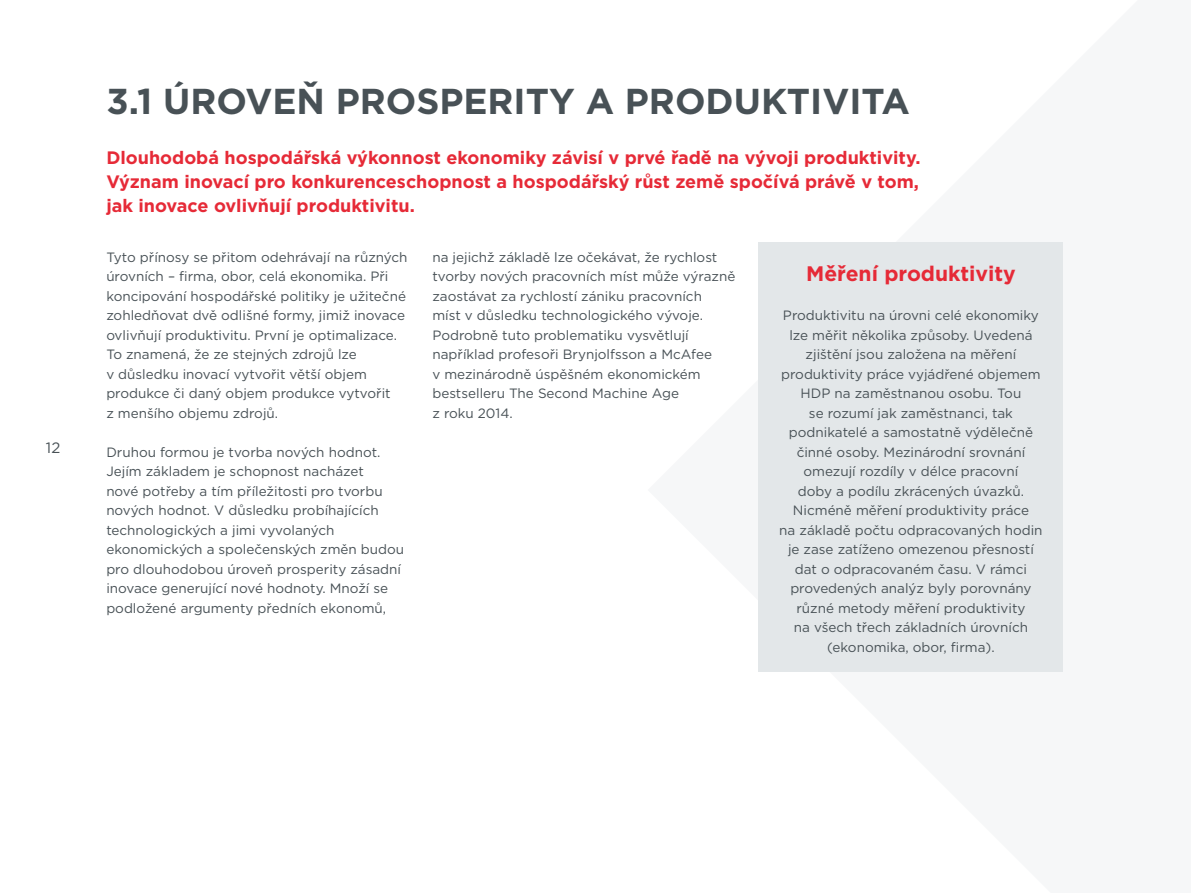
<style>
.page{position:relative;width:1191px;height:893px;background:#fff}
.page>*{position:absolute;margin:0;border:0;box-sizing:border-box;transform-origin:0 0}
.t1{font:700 36px "Gotham";color:#485156}
.t2{font:700 21px "Gotham";color:#e62a37}
.Perex{font:700 18px/24px "Gotham";color:#e62a37;text-align:justify}
.t3{font:15px "Gotham";color:#485156}
.t4{font:13.5px/19.5px "Gotham";color:#485156}
</style>
<div class="page">
<div style="left:758px;top:242px;width:305px;height:429px;background:#e3e7e9"></div>
<p class="t3" style="left:46px;top:438px;width:16px">12</p>
<h2 class="t1" style="left:106px;top:77px;width:805px">3.1 ÚROVEŇ PROSPERITY A PRODUKTIVITA</h2>
<p class="Perex" style="left:106px;top:146px;width:815px">Dlouhodobá hospodářská výkonnost ekonomiky závisí v prvé řadě na vývoji produktivity.<br>Význam inovací pro konkurenceschopnost a hospodářský růst země spočívá právě v tom, jak inovace ovlivňují produktivitu.</p>
<p class="t4" style="left:106px;top:247px;width:303px">Tyto přínosy se přitom odehrávají na různých úrovních – firma, obor, celá ekonomika. Při koncipování hospodářské politiky je užitečné zohledňovat dvě odlišné formy, jimiž inovace ovlivňují produktivitu. První je optimalizace.<br>To znamená, že ze stejných zdrojů lze<br>v důsledku inovací vytvořit větší objem produkce či daný objem produkce vytvořit<br>z menšího objemu zdrojů.</p>
<p class="t4" style="left:106px;top:442px;width:299px">Druhou formou je tvorba nových hodnot.<br>Jejím základem je schopnost nacházet<br>nové potřeby a tím příležitosti pro tvorbu nových hodnot. V důsledku probíhajících technologických a jimi vyvolaných ekonomických a společenských změn budou pro dlouhodobou úroveň prosperity zásadní inovace generující nové hodnoty. Množí se podložené argumenty předních ekonomů,</p>
<p class="t4" style="left:432px;top:247px;width:304px">na jejichž základě lze očekávat, že rychlost tvorby nových pracovních míst může výrazně zaostávat za rychlostí zániku pracovních<br>míst v důsledku technologického vývoje.<br>Podrobně tuto problematiku vysvětlují například profesoři Brynjolfsson a McAfee<br>v mezinárodně úspěšném ekonomickém bestselleru The Second Machine Age<br>z roku 2014.</p>
<h4 class="t2" style="left:806px;top:260px;width:211px">Měření produktivity</h4>
<p class="t4" style="left:779px;top:306px;width:265px;text-align:center">Produktivitu na úrovni celé ekonomiky lze měřit několika způsoby. Uvedená zjištění jsou založena na měření produktivity práce vyjádřené objemem HDP na zaměstnanou osobu. Tou<br>se rozumí jak zaměstnanci, tak podnikatelé a samostatně výdělečně činné osoby. Mezinárodní srovnání omezují rozdíly v délce pracovní<br>doby a podílu zkrácených úvazků.<br>Nicméně měření produktivity práce<br>na základě počtu odpracovaných hodin je zase zatíženo omezenou přesností dat o odpracovaném času. V rámci provedených analýz byly porovnány různé metody měření produktivity<br>na všech třech základních úrovních (ekonomika, obor, firma).</p>
</div>
